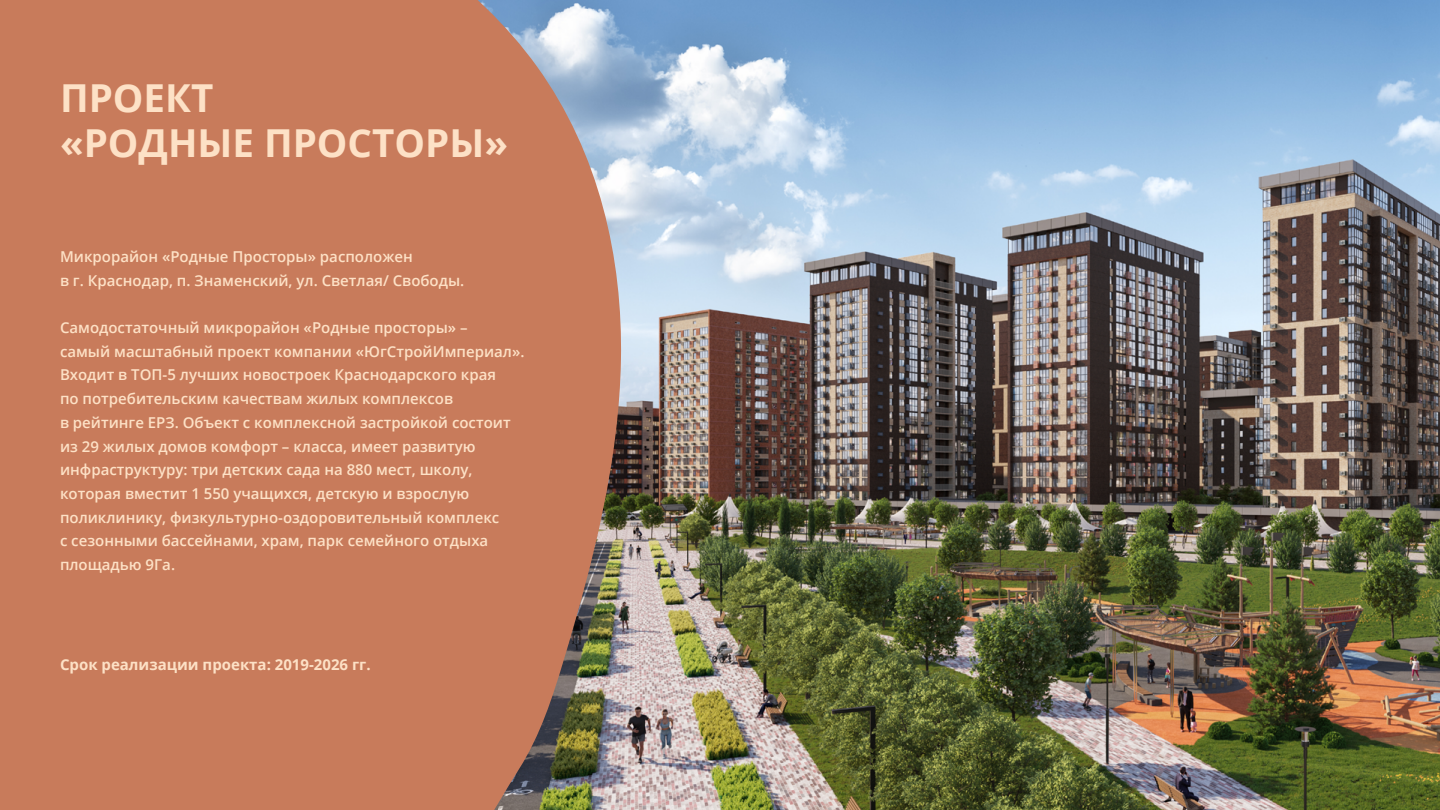
<style>
.page{position:relative;width:1440px;height:810px;background:#fff}
.page>*{position:absolute;margin:0;border:0;box-sizing:border-box;transform-origin:0 0}
.t1{font:700 38.55px/44.6px "Open Sans";color:#fde1c6}
.t2{font:600 15px/23.7px "Open Sans";color:#fde1c6}
.t3{font:700 15px "Open Sans";color:#fde1c6}
</style>
<div class="page">
<img style="left:623px;top:0;width:817px;height:810px">
<div style="left:0;top:0;width:623px;height:810px;background:#c87b5b"></div>
<h1 class="t1" style="left:60px;top:75px;width:450px">ПРОЕКТ<br>«РОДНЫЕ ПРОСТОРЫ»</h1>
<p class="t2" style="left:60px;top:244px;width:406px">Микрорайон «Родные Просторы» расположен<br>в г. Краснодар, п. Знаменский, ул. Светлая/ Свободы.</p>
<p class="t2" style="left:60px;top:315px;width:466px">Самодостаточный микрорайон «Родные просторы» –<br>самый масштабный проект компании «ЮгСтройИмпериал».<br>Входит в ТОП-5 лучших новостроек Краснодарского края<br>по потребительским качествам жилых комплексов<br>в рейтинге ЕРЗ. Объект с комплексной застройкой состоит из 29 жилых домов комфорт – класса, имеет развитую инфраструктуру: три детских сада на 880 мест, школу, которая вместит 1 550 учащихся, детскую и взрослую поликлинику, физкультурно-оздоровительный комплекс<br>с сезонными бассейнами, храм, парк семейного отдыха площадью 9Га.</p>
<p class="t3" style="left:60px;top:654px;width:312px">Срок реализации проекта: 2019-2026 гг.</p>
</div>
